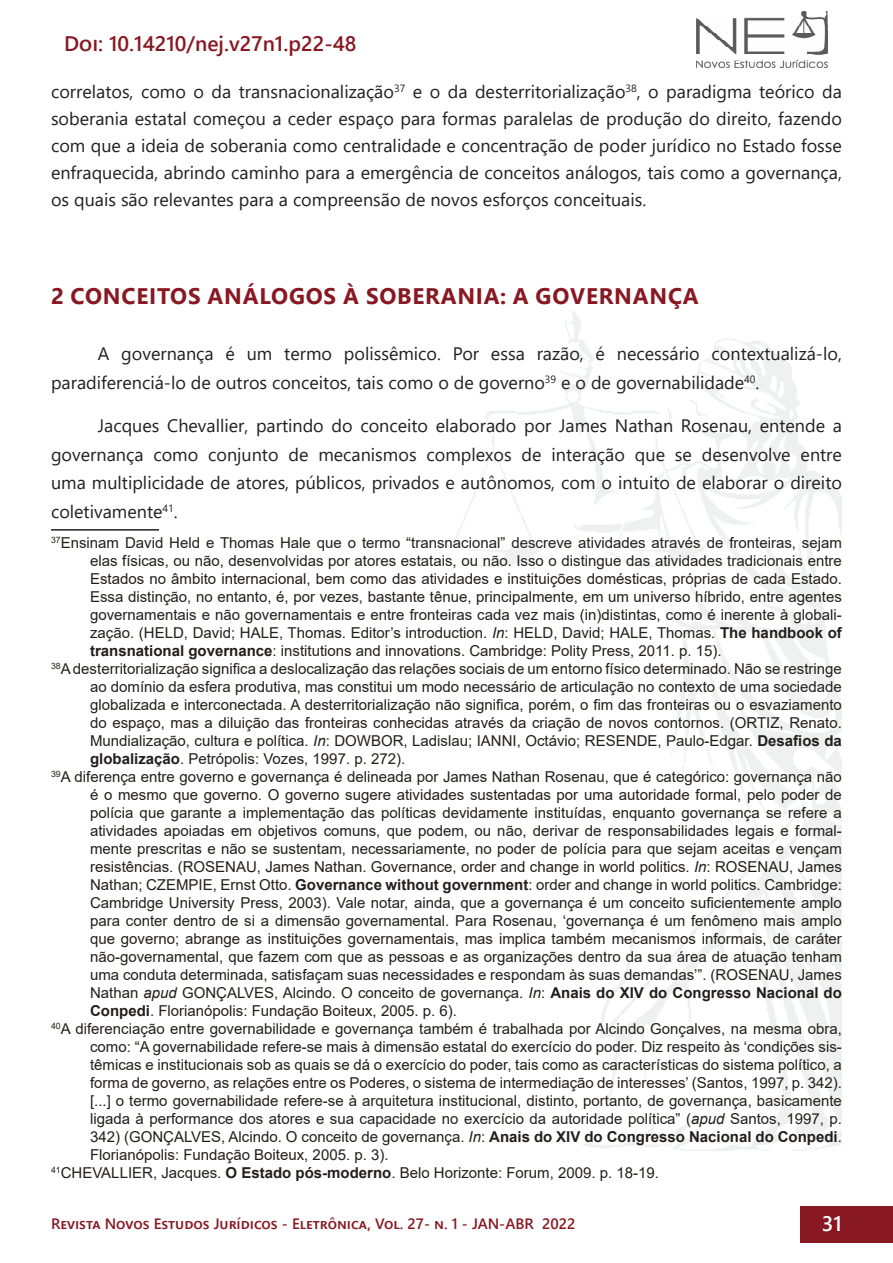
<style>
.page{position:relative;width:893px;height:1263px;background:#fff}
.page>*{position:absolute;margin:0;border:0;box-sizing:border-box;transform-origin:0 0}
.t1{font:700 22.5px "Segoe UI";letter-spacing:.035em;color:#881822}
.t2{font:600 21px "Segoe UI";color:#881822}
.t3{font:600 21px "Segoe UI";color:#fff}
.t4{font:18px/27px "Segoe UI";color:#231f20;text-align:justify}
.t5{font:15px "Arial";color:#241e1b}
.t6{font:600 15px "Segoe UI";color:#881822}
.s1{font-style:italic}
.s2{font-weight:700}
</style>
<div class="page">
<div style="left:800px;top:1206px;width:93px;height:36px;background:#881822"></div>
<img style="left:696px;top:12px;width:131px;height:56px">
<hr style="left:51px;top:529px;width:108px;height:2px;background:#231f20">
<h2 class="t2" style="left:64px;top:24px;width:294px">DOI: 10.14210/nej.v27n1.p22-48</h2>
<p class="t4" style="left:51px;top:77px;width:792px">correlatos, como o da transnacionalização<sup>37</sup> e o da desterritorialização<sup>38</sup>, o paradigma teórico da soberania estatal começou a ceder espaço para formas paralelas de produção do direito, fazendo com que a ideia de soberania como centralidade e concentração de poder jurídico no Estado fosse enfraquecida, abrindo caminho para a emergência de conceitos análogos, tais como a governança, os quais são relevantes para a compreensão de novos esforços conceituais.</p>
<h1 class="t1" style="left:51px;top:275px;width:649px">2 CONCEITOS ANÁLOGOS À SOBERANIA: A GOVERNANÇA</h1>
<p class="t4" style="left:51px;top:338px;width:792px;line-height:28.5px;text-indent:47px">A governança é um termo polissêmico. Por essa razão, é necessário contextualizá-lo, paradiferenciá-lo de outros conceitos, tais como o de governo<sup>39</sup> e o de governabilidade<sup>40</sup>.</p>
<p class="t4" style="left:51px;top:410px;width:792px;line-height:28.5px;text-indent:47px">Jacques Chevallier, partindo do conceito elaborado por James Nathan Rosenau, entende a governança como conjunto de mecanismos complexos de interação que se desenvolve entre uma multiplicidade de atores, públicos, privados e autônomos, com o intuito de elaborar o direito coletivamente<sup>41</sup>.</p>
<p class="t5" style="left:51px;top:532px;width:792px"><sup>37</sup>Ensinam David Held e Thomas Hale que o termo “transnacional” descreve atividades através de fronteiras, sejam</p>
<p class="t5" style="left:90px;top:550px;width:753px">elas físicas, ou não, desenvolvidas por atores estatais, ou não. Isso o distingue das atividades tradicionais entre</p>
<p class="t5" style="left:90px;top:568px;width:753px">Estados no âmbito internacional, bem como das atividades e instituições domésticas, próprias de cada Estado.</p>
<p class="t5" style="left:90px;top:586px;width:753px">Essa distinção, no entanto, é, por vezes, bastante tênue, principalmente, em um universo híbrido, entre agentes</p>
<p class="t5" style="left:90px;top:604px;width:753px">governamentais e não governamentais e entre fronteiras cada vez mais (in)distintas, como é inerente à globali-</p>
<p class="t5" style="left:90px;top:622px;width:753px">zação. (HELD, David; HALE, Thomas. Editor’s introduction. <span class="s1">In</span>: HELD, David; HALE, Thomas. <span class="s2">The handbook of</span></p>
<p class="t5" style="left:90px;top:640px;width:633px"><span class="s2">transnational governance</span>: institutions and innovations. Cambridge: Polity Press, 2011. p. 15).</p>
<p class="t5" style="left:51px;top:658px;width:792px"><sup>38</sup>A desterritorialização significa a deslocalização das relações sociais de um entorno físico determinado. Não se restringe</p>
<p class="t5" style="left:90px;top:676px;width:753px">ao domínio da esfera produtiva, mas constitui um modo necessário de articulação no contexto de uma sociedade</p>
<p class="t5" style="left:90px;top:694px;width:753px">globalizada e interconectada. A desterritorialização não significa, porém, o fim das fronteiras ou o esvaziamento</p>
<p class="t5" style="left:90px;top:712px;width:753px">do espaço, mas a diluição das fronteiras conhecidas através da criação de novos contornos. (ORTIZ, Renato.</p>
<p class="t5" style="left:90px;top:730px;width:753px">Mundialização, cultura e política. <span class="s1">In</span>: DOWBOR, Ladislau; IANNI, Octávio; RESENDE, Paulo-Edgar. <span class="s2">Desafios da</span></p>
<p class="t5" style="left:90px;top:748px;width:317px"><span class="s2">globalização</span>. Petrópolis: Vozes, 1997. p. 272).</p>
<p class="t5" style="left:51px;top:766px;width:792px"><sup>39</sup>A diferença entre governo e governança é delineada por James Nathan Rosenau, que é categórico: governança não</p>
<p class="t5" style="left:90px;top:784px;width:753px">é o mesmo que governo. O governo sugere atividades sustentadas por uma autoridade formal, pelo poder de</p>
<p class="t5" style="left:90px;top:802px;width:753px">polícia que garante a implementação das políticas devidamente instituídas, enquanto governança se refere a</p>
<p class="t5" style="left:90px;top:820px;width:753px">atividades apoiadas em objetivos comuns, que podem, ou não, derivar de responsabilidades legais e formal-</p>
<p class="t5" style="left:90px;top:838px;width:753px">mente prescritas e não se sustentam, necessariamente, no poder de polícia para que sejam aceitas e vençam</p>
<p class="t5" style="left:90px;top:856px;width:753px">resistências. (ROSENAU, James Nathan. Governance, order and change in world politics. <span class="s1">In</span>: ROSENAU, James</p>
<p class="t5" style="left:90px;top:874px;width:753px">Nathan; CZEMPIE, Ernst Otto. <span class="s2">Governance without government</span>: order and change in world politics. Cambridge:</p>
<p class="t5" style="left:90px;top:892px;width:753px">Cambridge University Press, 2003). Vale notar, ainda, que a governança é um conceito suficientemente amplo</p>
<p class="t5" style="left:90px;top:910px;width:753px">para conter dentro de si a dimensão governamental. Para Rosenau, ‘governança é um fenômeno mais amplo</p>
<p class="t5" style="left:90px;top:928px;width:753px">que governo; abrange as instituições governamentais, mas implica também mecanismos informais, de caráter</p>
<p class="t5" style="left:90px;top:946px;width:753px">não-governamental, que fazem com que as pessoas e as organizações dentro da sua área de atuação tenham</p>
<p class="t5" style="left:90px;top:964px;width:753px">uma conduta determinada, satisfaçam suas necessidades e respondam às suas demandas’”. (ROSENAU, James</p>
<p class="t5" style="left:90px;top:982px;width:753px">Nathan <span class="s1">apud</span> GONÇALVES, Alcindo. O conceito de governança. <span class="s1">In</span>: <span class="s2">Anais do XIV do Congresso Nacional do</span></p>
<p class="t5" style="left:90px;top:1000px;width:368px"><span class="s2">Conpedi</span>. Florianópolis: Fundação Boiteux, 2005. p. 6).</p>
<p class="t5" style="left:51px;top:1018px;width:792px"><sup>40</sup>A diferenciação entre governabilidade e governança também é trabalhada por Alcindo Gonçalves, na mesma obra,</p>
<p class="t5" style="left:90px;top:1036px;width:753px">como: “A governabilidade refere-se mais à dimensão estatal do exercício do poder. Diz respeito às ‘condições sis-</p>
<p class="t5" style="left:90px;top:1054px;width:753px">têmicas e institucionais sob as quais se dá o exercício do poder, tais como as características do sistema político, a</p>
<p class="t5" style="left:90px;top:1072px;width:753px">forma de governo, as relações entre os Poderes, o sistema de intermediação de interesses’ (Santos, 1997, p. 342).</p>
<p class="t5" style="left:90px;top:1090px;width:753px">[...] o termo governabilidade refere-se à arquitetura institucional, distinto, portanto, de governança, basicamente</p>
<p class="t5" style="left:90px;top:1108px;width:753px">ligada à performance dos atores e sua capacidade no exercício da autoridade política” (<span class="s1">apud</span> Santos, 1997, p.</p>
<p class="t5" style="left:90px;top:1126px;width:753px">342) (GONÇALVES, Alcindo. O conceito de governança. <span class="s1">In</span>: <span class="s2">Anais do XIV do Congresso Nacional do Conpedi</span>.</p>
<p class="t5" style="left:90px;top:1144px;width:300px">Florianópolis: Fundação Boiteux, 2005. p. 3).</p>
<p class="t5" style="left:51px;top:1162px;width:609px"><sup>41</sup>CHEVALLIER, Jacques. <span class="s2">O Estado pós-moderno</span>. Belo Horizonte: Forum, 2009. p. 18-19.</p>
<p class="t6" style="left:51px;top:1209px;width:526px">REVISTA NOVOS ESTUDOS JURÍDICOS - ELETRÔNICA, VOL. 27- N. 1 - JAN-ABR 2022</p>
<h2 class="t3" style="left:822px;top:1203px;width:22px">31</h2>
</div>
